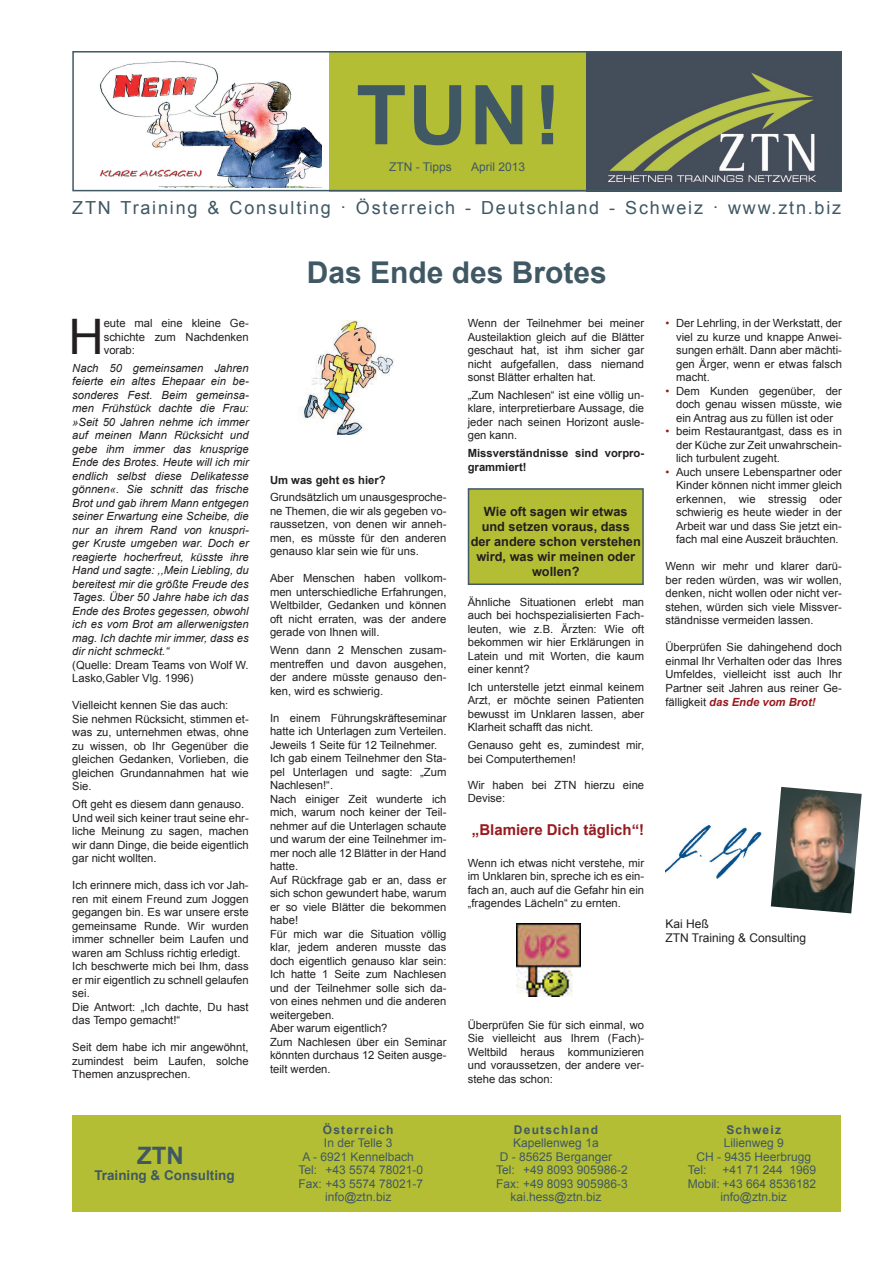
<style>
.page{position:relative;width:893px;height:1263px;background:#fff}
.page>*{position:absolute;margin:0;border:0;box-sizing:border-box;transform-origin:0 0}
.t1{font:700 82.5px "Arial";color:#3f5864}
.t2{font:48.9px "Arial";color:#231f20}
.t3{font:700 30px "Arial";color:#3f5864}
.t4{font:700 24px "Arial";color:#3f5864}
.t5{font:18px "Arial";letter-spacing:.1em;color:#3f5864}
.t6{font:700 15px "Arial";color:#981a1e}
.t7{font:700 13.5px "Arial";color:#3f5864}
.t8{font:700 12.75px/15px "Arial";color:#231f20;text-align:center}
.t9{font:12px/13.5px "Arial";color:#3f5864;text-align:center}
.t10{font:700 12px "Arial";letter-spacing:.1em;color:#3f5864}
.t11{font:12px/14.2px "Arial";color:#231f20}
.t12{font:11.25px/13.5px "Arial";color:#231f20;text-align:justify}
.t13{font:italic 11.25px/13.5px "Arial";color:#231f20;text-align:justify}
.t14{font:700 11.25px/13.5px "Arial";color:#231f20}
.s1{color:#981a1e}
.s2{font-weight:700;font-style:italic;color:#981a1e}
</style>
<div class="page">
<div style="left:329px;top:51px;width:256px;height:140px;background:#b4be34"></div>
<img style="left:586px;top:54px;width:253px;height:134px">
<div style="left:72px;top:51px;width:770px;height:140px;border:2px solid #3f5864"></div>
<div style="left:72px;top:1115px;width:769px;height:97px;background:#b4be34"></div>
<img style="left:99px;top:61px;width:222px;height:127px">
<img style="left:665px;top:824px;width:97px;height:55px">
<img style="left:771px;top:787px;width:91px;height:126px">
<div style="left:468px;top:489px;width:175px;height:95px;background:#b4be34"></div>
<div style="left:468px;top:488px;width:176px;height:97px;border:2px solid #3f5864"></div>
<img style="left:517px;top:924px;width:63px;height:72px">
<img style="left:300px;top:320px;width:94px;height:115px">
<h1 class="t1" style="left:356px;top:61px;width:207px">TUN!</h1>
<p class="t9" style="left:389px;top:160px;width:64px">ZTN - Tipps</p>
<p class="t9" style="left:471px;top:160px;width:56px">April 2013</p>
<h3 class="t5" style="left:72px;top:196px;width:770px">ZTN Training &amp; Consulting . Österreich - Deutschland - Schweiz . www.ztn.biz</h3>
<h2 class="t2" style="left:68px;top:305px;width:37px">H</h2>
<p class="t12" style="left:104px;top:317px;width:147px">eute mal eine kleine Ge&shy;schichte zum Nachdenken vorab:</p>
<p class="t13" style="left:72px;top:361px;width:178px">Nach 50 gemeinsamen Jahren feierte ein altes Ehepaar ein be&shy;sonderes Fest. Beim gemeinsa&shy;men Frühstück dachte die Frau: »Seit 50 Jahren nehme ich immer auf meinen Mann Rücksicht und gebe ihm immer das knusprige Ende des Brotes. Heute will ich mir endlich selbst diese Delikatesse gönnen«. Sie schnitt das frische Brot und gab ihrem Mann entgegen seiner Erwartung eine Scheibe, die nur an ihrem Rand von knuspri&shy;ger Kruste umgeben war. Doch er reagierte hocherfreut, küsste ihre Hand und sagte: ,,Mein Liebling, du bereitest mir die größte Freude des Tages. Über 50 Jahre habe ich das Ende des Brotes gegessen, obwohl ich es vom Brot am allerwenigsten mag. Ich dachte mir immer, dass es dir nicht schmeckt.“</p>
<p class="t12" style="left:72px;top:658px;width:178px">(Quelle: Dream Teams von Wolf W.<br>Lasko,Gabler Vlg. 1996)</p>
<p class="t12" style="left:72px;top:699px;width:178px;text-align:left">Vielleicht kennen Sie das auch:<br>Sie nehmen Rücksicht, stimmen et&shy;was zu, unternehmen etwas, ohne zu wissen, ob Ihr Gegenüber die gleichen Gedanken, Vorlieben, die gleichen Grundannahmen hat wie<br>Sie.</p>
<p class="t12" style="left:72px;top:798px;width:178px;text-align:left">Oft geht es diesem dann genauso.<br>Und weil sich keiner traut seine ehr&shy;liche Meinung zu sagen, machen wir dann Dinge, die beide eigentlich gar nicht wollten.</p>
<p class="t12" style="left:72px;top:879px;width:178px;text-align:left">Ich erinnere mich, dass ich vor Jah&shy;ren mit einem Freund zum Joggen gegangen bin. Es war unsere erste gemeinsame Runde. Wir wurden immer schneller beim Laufen und waren am Schluss richtig erledigt.<br>Ich beschwerte mich bei Ihm, dass er mir eigentlich zu schnell gelaufen sei.<br>Die Antwort: „Ich dachte, Du hast das Tempo gemacht!“</p>
<p class="t12" style="left:72px;top:1041px;width:178px">Seit dem habe ich mir angewöhnt, zumindest beim Laufen, solche Themen anzusprechen.</p>
<h3 class="t4" style="left:137px;top:1139px;width:48px">ZTN</h3>
<p class="t7" style="left:94px;top:1166px;width:142px">Training &amp; Consulting</p>
<h3 class="t3" style="left:307px;top:253px;width:302px">Das Ende des Brotes</h3>
<p class="t14" style="left:270px;top:473px;width:117px">Um was geht es hier?</p>
<p class="t12" style="left:270px;top:491px;width:178px">Grundsätzlich um unausgesproche&shy;ne Themen, die wir als gegeben vo&shy;raussetzen, von denen wir anneh&shy;men, es müsste für den anderen genauso klar sein wie für uns.</p>
<p class="t12" style="left:270px;top:572px;width:178px">Aber Menschen haben vollkom&shy;men unterschiedliche Erfahrungen, Weltbilder, Gedanken und können oft nicht erraten, was der andere gerade von Ihnen will.</p>
<p class="t12" style="left:270px;top:643px;width:178px">Wenn dann 2 Menschen zusam&shy;mentreffen und davon ausgehen, der andere müsste genauso den&shy;ken, wird es schwierig.</p>
<p class="t12" style="left:270px;top:711px;width:178px;text-align:left">In einem Führungskräfteseminar hatte ich Unterlagen zum Verteilen.<br>Jeweils 1 Seite für 12 Teilnehmer.<br>Ich gab einem Teilnehmer den Sta&shy;pel Unterlagen und sagte: „Zum<br>Nachlesen!“.<br>Nach einiger Zeit wunderte ich mich, warum noch keiner der Teil&shy;nehmer auf die Unterlagen schaute und warum der eine Teilnehmer im&shy;mer noch alle 12 Blätter in der Hand hatte.<br>Auf Rückfrage gab er an, dass er sich schon gewundert habe, warum er so viele Blätter die bekommen habe!<br>Für mich war die Situation völlig klar, jedem anderen musste das doch eigentlich genauso klar sein:<br>Ich hatte 1 Seite zum Nachlesen und der Teilnehmer solle sich da&shy;von eines nehmen und die anderen weitergeben.<br>Aber warum eigentlich?<br>Zum Nachlesen über ein Seminar könnten durchaus 12 Seiten ausge&shy;teilt werden.</p>
<p class="t10" style="left:323px;top:1121px;width:72px">Österreich</p>
<p class="t9" style="left:298px;top:1136px;width:126px">In der Telle 3<br>A - 6921 Kennelbach<br>Tel: +43 5574 78021-0<br>Fax: +43 5574 78021-7 info@ztn.biz</p>
<p class="t12" style="left:468px;top:317px;width:178px">Wenn der Teilnehmer bei meiner Austeilaktion gleich auf die Blätter geschaut hat, ist ihm sicher gar nicht aufgefallen, dass niemand sonst Blätter erhalten hat.</p>
<p class="t12" style="left:468px;top:388px;width:178px">„Zum Nachlesen“ ist eine völlig un&shy;klare, interpretierbare Aussage, die jeder nach seinen Horizont ausle&shy;gen kann.</p>
<p class="t14" style="left:468px;top:447px;width:178px">Missverständnisse sind vorpro&shy;grammiert!</p>
<p class="t8" style="left:471px;top:504px;width:172px">Wie oft sagen wir etwas und setzen voraus, dass der andere schon verstehen wird, was wir meinen oder wollen?</p>
<p class="t12" style="left:468px;top:595px;width:178px">Ähnliche Situationen erlebt man auch bei hochspezialisierten Fach&shy;leuten, wie z.B. Ärzten: Wie oft bekommen wir hier Erklärungen in Latein und mit Worten, die kaum einer kennt?</p>
<p class="t12" style="left:468px;top:680px;width:178px">Ich unterstelle jetzt einmal keinem Arzt, er möchte seinen Patienten bewusst im Unklaren lassen, aber Klarheit schafft das nicht.</p>
<p class="t12" style="left:468px;top:739px;width:178px">Genauso geht es, zumindest mir, bei Computerthemen!</p>
<p class="t12" style="left:468px;top:778px;width:178px">Wir haben bei ZTN hierzu eine<br>Devise:</p>
<h3 class="t6" style="left:472px;top:820px;width:174px">„Blamiere Dich täglich“!</h3>
<p class="t12" style="left:468px;top:856px;width:178px">Wenn ich etwas nicht verstehe, mir im Unklaren bin, spreche ich es ein&shy;fach an, auch auf die Gefahr hin ein „fragendes Lächeln“ zu ernten.</p>
<p class="t12" style="left:468px;top:1018px;width:178px">Überprüfen Sie für sich einmal, wo Sie vielleicht aus Ihrem (Fach)- Weltbild heraus kommunizieren und voraussetzen, der andere ver&shy;stehe das schon:</p>
<p class="t10" style="left:514px;top:1121px;width:86px">Deutschland</p>
<p class="t9" style="left:513px;top:1136px;width:87px">Kapellenweg 1a</p>
<p class="t9" style="left:500px;top:1150px;width:114px">D - 85625 Berganger</p>
<p class="t9" style="left:496px;top:1163px;width:133px">Tel: +49 8093 905986-2</p>
<p class="t9" style="left:496px;top:1177px;width:133px">Fax: +49 8093 905986-3</p>
<p class="t9" style="left:510px;top:1190px;width:92px">kai.hess@ztn.biz</p>
<p class="t12" style="left:676px;top:317px;width:167px;text-indent:-11px"><span class="s1">•</span> Der Lehrling, in der Werkstatt, der viel zu kurze und knappe Anwei&shy;sungen erhält. Dann aber mächti&shy;gen Ärger, wenn er etwas falsch macht.</p>
<p class="t12" style="left:676px;top:384px;width:167px;text-indent:-11px"><span class="s1">•</span> Dem Kunden gegenüber, der doch genau wissen müsste, wie ein Antrag aus zu füllen ist oder</p>
<p class="t12" style="left:676px;top:425px;width:167px;text-indent:-11px"><span class="s1">•</span> beim Restaurantgast, dass es in der Küche zur Zeit unwahrschein&shy;lich turbulent zugeht.</p>
<p class="t12" style="left:676px;top:465px;width:167px;text-indent:-11px"><span class="s1">•</span> Auch unsere Lebenspartner oder Kinder können nicht immer gleich erkennen, wie stressig oder schwierig es heute wieder in der Arbeit war und dass Sie jetzt ein&shy;fach mal eine Auszeit bräuchten.</p>
<p class="t12" style="left:665px;top:560px;width:178px">Wenn wir mehr und klarer darü&shy;ber reden würden, was wir wollen, denken, nicht wollen oder nicht ver&shy;stehen, würden sich viele Missver&shy;ständnisse vermeiden lassen.</p>
<p class="t12" style="left:665px;top:640px;width:178px">Überprüfen Sie dahingehend doch einmal Ihr Verhalten oder das Ihres Umfeldes, vielleicht isst auch Ihr Partner seit Jahren aus reiner Ge&shy;fälligkeit <span class="s2">das Ende vom Brot!</span></p>
<p class="t11" style="left:665px;top:916px;width:142px">Kai Heß<br>ZTN Training &amp; Consulting</p>
<p class="t10" style="left:726px;top:1121px;width:56px">Schweiz</p>
<p class="t9" style="left:724px;top:1136px;width:62px">Lilienweg 9</p>
<p class="t9" style="left:696px;top:1150px;width:116px">CH - 9435 Heerbrugg</p>
<p class="t9" style="left:688px;top:1163px;width:20px">Tel:</p>
<p class="t9" style="left:722px;top:1163px;width:95px">+41 71 244 1969</p>
<p class="t9" style="left:688px;top:1177px;width:130px">Mobil: +43 664 8536182</p>
<p class="t9" style="left:721px;top:1190px;width:68px">info@ztn.biz</p>
</div>
